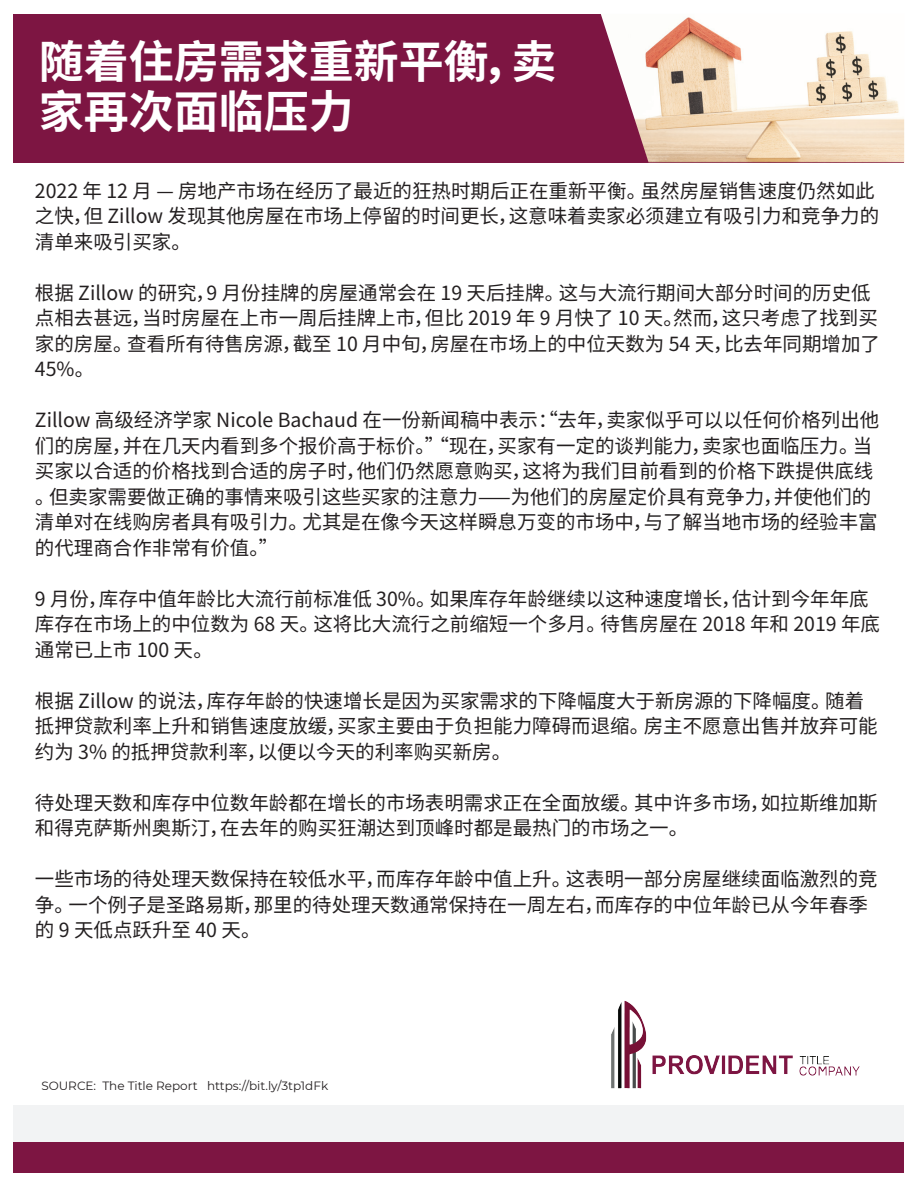
<style>
.page{position:relative;width:918px;height:1188px;background:#fff}
.page>*{position:absolute;margin:0;border:0;box-sizing:border-box;transform-origin:0 0}
.t1{font:700 45px/49.5px "Noto Sans SC";color:#fff}
.t2{font:19.5px/25.5px "Noto Sans SC";color:#231f20}
.t3{font:12px "Montserrat";color:#231f20}
</style>
<div class="page">
<div style="left:13px;top:1105px;width:891px;height:68px;background:#f2f3f4"></div>
<div style="left:13px;top:1143px;width:891px;height:30px;background:#7d1542"></div>
<div style="left:13px;top:14px;width:891px;height:148px;background:#7d1542"></div>
<img style="left:601px;top:14px;width:303px;height:148px">
<img style="left:611px;top:1000px;width:249px;height:89px">
<h1 class="t1" style="left:39px;top:38px;width:519px">随着住房需求重新平衡，卖家再次面临压力</h1>
<p class="t2" style="left:35px;top:178px;width:846px">2022 年 12 月 — 房地产市场在经历了最近的狂热时期后正在重新平衡。虽然房屋销售速度仍然如此之快，但 Zillow 发现其他房屋在市场上停留的时间更长，这意味着卖家必须建立有吸引力和竞争力的清单来吸引买家。</p>
<p class="t2" style="left:35px;top:280px;width:847px">根据 Zillow 的研究，9 月份挂牌的房屋通常会在 19 天后挂牌。这与大流行期间大部分时间的历史低点相去甚远，当时房屋在上市一周后挂牌上市，但比 2019 年 9 月快了 10 天。然而，这只考虑了找到买家的房屋。查看所有待售房源，截至 10 月中旬，房屋在市场上的中位天数为 54 天，比去年同期增加了45%。</p>
<p class="t2" style="left:35px;top:408px;width:846px">Zillow 高级经济学家 Nicole Bachaud 在一份新闻稿中表示：“去年，卖家似乎可以以任何价格列出他们的房屋，并在几天内看到多个报价高于标价。”“现在，买家有一定的谈判能力，卖家也面临压力。当买家以合适的价格找到合适的房子时，他们仍然愿意购买，这将为我们目前看到的价格下跌提供底线。但卖家需要做正确的事情来吸引这些买家的注意力⸺为他们的房屋定价具有竞争力，并使他们的清单对在线购房者具有吸引力。尤其是在像今天这样瞬息万变的市场中，与了解当地市场的经验丰富的代理商合作非常有价值。”</p>
<p class="t2" style="left:35px;top:586px;width:847px">9 月份，库存中值年龄比大流行前标准低 30%。如果库存年龄继续以这种速度增长，估计到今年年底库存在市场上的中位数为 68 天。这将比大流行之前缩短一个多月。待售房屋在 2018 年和 2019 年底通常已上市 100 天。</p>
<p class="t2" style="left:35px;top:688px;width:844px">根据 Zillow 的说法，库存年龄的快速增长是因为买家需求的下降幅度大于新房源的下降幅度。随着抵押贷款利率上升和销售速度放缓，买家主要由于负担能力障碍而退缩。房主不愿意出售并放弃可能约为 3% 的抵押贷款利率，以便以今天的利率购买新房。</p>
<p class="t2" style="left:35px;top:790px;width:844px">待处理天数和库存中位数年龄都在增长的市场表明需求正在全面放缓。其中许多市场，如拉斯维加斯和得克萨斯州奥斯汀，在去年的购买狂潮达到顶峰时都是最热门的市场之一。</p>
<p class="t2" style="left:35px;top:867px;width:844px">一些市场的待处理天数保持在较低水平，而库存年龄中值上升。这表明一部分房屋继续面临激烈的竞争。一个例子是圣路易斯，那里的待处理天数通常保持在一周左右，而库存的中位年龄已从今年春季的 9 天低点跃升至 40 天。</p>
<p class="t3" style="left:41px;top:1077px;width:288px">SOURCE: The Title Report https://bit.ly/3tp1dFk</p>
</div>
